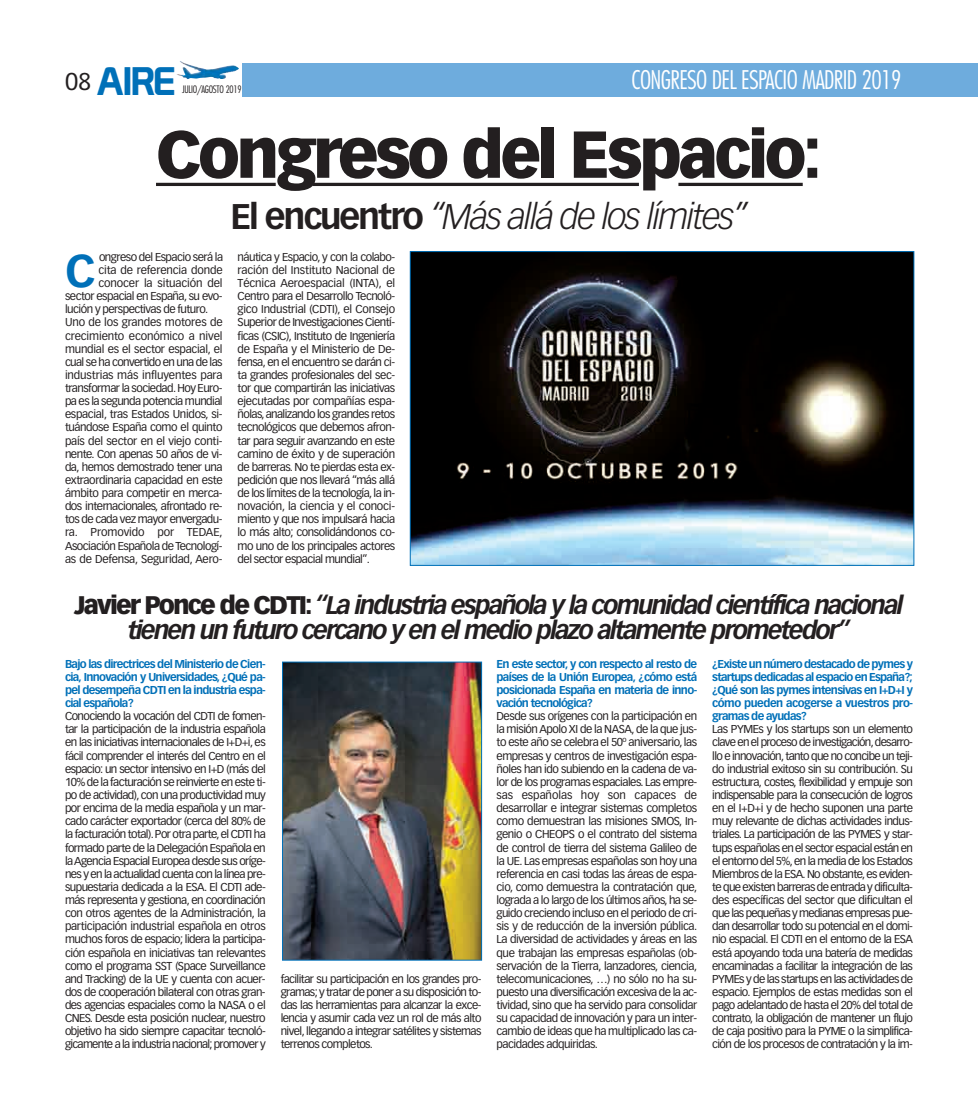
<style>
.page{position:relative;width:978px;height:1120px;background:#fff}
.page>*{position:absolute;margin:0;border:0;box-sizing:border-box;transform-origin:0 0}
.t1{font:900 65px "Vectora LH";letter-spacing:-.06em;color:#231f20}
.t2{font:700 45px "Vectora LH";color:#0070b8}
.t3{font:38.88px "Prototype";color:#0070b8}
.t4{font:italic 300 35px "Vectora LH";letter-spacing:-.05em;color:#231f20}
.t5{font:italic 700 25px/25px "Vectora LH";letter-spacing:-.075em;color:#231f20;text-align:center}
.t6{font:300 condensed 25px "Futura";letter-spacing:-.025em;color:#fff}
.t7{font:11.25px/13.1px "Vectora LH";letter-spacing:-.045em;color:#231f20}
.t8{font:11.25px "Vectora LH";letter-spacing:-.01em;color:#231f20}
.t9{font:11.25px "Vectora LH";letter-spacing:-.02em;color:#231f20}
.t10{font:11.25px "Vectora LH";letter-spacing:-.015em;color:#231f20}
.t11{font:300 condensed 10px "Futura";letter-spacing:-.025em;color:#231f20}
.s1{font-family:"Vectora LH";font-size:23.75px;color:#231f20}
.s2{font-weight:700;font-style:normal}
.s3{font-weight:900;font-style:normal}
.s4{font-weight:700;color:#0070b8}
</style>
<div class="page">
<div style="left:263px;top:64px;width:715px;height:33px;background:#6eacdd"></div>
<div style="left:243px;top:64px;width:671px;height:33px;background:#6eacdd"></div>
<img style="left:177px;top:61px;width:62px;height:18px">
<hr style="left:156px;top:183px;width:120px;height:3px;background:#231f20">
<hr style="left:313px;top:183px;width:326px;height:3px;background:#231f20">
<hr style="left:678px;top:183px;width:125px;height:3px;background:#231f20">
<img style="left:412px;top:253px;width:500px;height:311px">
<div style="left:410px;top:251px;width:504px;height:315px;border:1px solid #0070b8"></div>
<img style="left:284px;top:664px;width:196px;height:294px">
<div style="left:282px;top:662px;width:200px;height:298px;border:1px solid #0070b8"></div>
<p class="t3" style="left:65px;top:58px;width:112px"><span class="s1">08</span> AIRE</p>
<p class="t11" style="left:182px;top:85px;width:61px">JULIO/AGOSTO 2019</p>
<p class="t6" style="left:631px;top:69px;width:271px">CONGRESO DEL ESPACIO MADRID 2019</p>
<p class="t1" style="left:156px;top:125px;width:667px">Congreso del Espacio:</p>
<p class="t4" style="left:230px;top:202px;width:519px"><span class="s2">El encuentro</span> “Más allá de los límites”</p>
<p class="t2" style="left:65px;top:252px;width:32px">C</p>
<p class="t7" style="left:99px;top:251px;width:126px">ongreso del Espacio será la</p>
<p class="t8" style="left:98px;top:265px;width:126px">cita de referencia donde</p>
<p class="t8" style="left:98px;top:278px;width:126px">conocer la situación del</p>
<p class="t7" style="left:65px;top:290px;width:159px">sector espacial en España, su evo-</p>
<p class="t7" style="left:65px;top:303px;width:145px">lución y perspectivas de futuro.</p>
<p class="t10" style="left:65px;top:318px;width:159px">Uno de los grandes motores de</p>
<p class="t8" style="left:65px;top:331px;width:159px">crecimiento económico a nivel</p>
<p class="t9" style="left:65px;top:344px;width:159px">mundial es el sector espacial, el</p>
<p class="t7" style="left:65px;top:356px;width:159px">cual se ha convertido en una de las</p>
<p class="t8" style="left:65px;top:370px;width:159px">industrias más influyentes para</p>
<p class="t7" style="left:65px;top:382px;width:159px">transformar la sociedad. Hoy Euro-</p>
<p class="t7" style="left:65px;top:395px;width:159px">pa es la segunda potencia mundial</p>
<p class="t7" style="left:65px;top:408px;width:159px">espacial, tras Estados Unidos, si-</p>
<p class="t7" style="left:65px;top:421px;width:159px">tuándose España como el quinto</p>
<p class="t9" style="left:65px;top:436px;width:159px">país del sector en el viejo conti-</p>
<p class="t7" style="left:65px;top:448px;width:159px">nente. Con apenas 50 años de vi-</p>
<p class="t7" style="left:65px;top:461px;width:159px">da, hemos demostrado tener una</p>
<p class="t7" style="left:65px;top:474px;width:159px">extraordinaria capacidad en este</p>
<p class="t7" style="left:65px;top:487px;width:159px">ámbito para competir en merca-</p>
<p class="t7" style="left:65px;top:500px;width:159px">dos internacionales, afrontado re-</p>
<p class="t7" style="left:65px;top:513px;width:159px">tos de cada vez mayor envergadu-</p>
<p class="t8" style="left:65px;top:528px;width:159px">ra. Promovido por TEDAE,</p>
<p class="t7" style="left:65px;top:540px;width:159px">Asociación Española de Tecnologí-</p>
<p class="t9" style="left:65px;top:554px;width:159px">as de Defensa, Seguridad, Aero-</p>
<p class="t7" style="left:238px;top:251px;width:159px;text-align:justify">náutica y Espacio, y con la colabo&shy;ración del Instituto Nacional de Técnica Aeroespacial (INTA), el Centro para el Desarrollo Tecnoló&shy;gico Industrial (CDTI), el Consejo Superior de Investigaciones Cientí&shy;ficas (CSIC), Instituto de Ingeniería de España y el Ministerio de De&shy;fensa, en el encuentro se darán ci&shy;ta grandes profesionales del sec&shy;tor que compartirán las iniciativas ejecutadas por compañías espa&shy;ñolas, analizando los grandes retos tecnológicos que debemos afron&shy;tar para seguir avanzando en este camino de éxito y de superación de barreras. No te pierdas esta ex&shy;pedición que nos llevará “más allá de los límites de la tecnología, la in&shy;novación, la ciencia y el conoci&shy;miento y que nos impulsará hacia lo más alto; consolidándonos co&shy;mo uno de los principales actores del sector espacial mundial”.</p>
<p class="t5" style="left:74px;top:594px;width:831px"><span class="s3">Javier Ponce de CDTI:</span> “La industria española y la comunidad científica nacional tienen un futuro cercano y en el medio plazo altamente prometedor”</p>
<p class="t7" style="left:65px;top:658px;width:202px"><span class="s4">Bajo las directrices del Ministerio de Cien&shy;cia, Innovación y Universidades, ¿Qué pa&shy;pel desempeña CDTI en la industria espa&shy;cial española?<br></span>Conociendo la vocación del CDTI de fomen&shy;tar la participación de la industria española en las iniciativas internacionales de I+D+i, es fácil comprender el interés del Centro en el espacio: un sector intensivo en I+D (más del 10% de la facturación se reinvierte en este ti&shy;po de actividad), con una productividad muy por encima de la media española y un mar&shy;cado carácter exportador (cerca del 80% de la facturación total).Por otra parte,el CDTI ha formado parte de la Delegación Española en laAgencia Espacial Europea desde sus oríge&shy;nes y en la actualidad cuenta con la línea pre&shy;supuestaria dedicada a la ESA. El CDTI ade&shy;más representa y gestiona, en coordinación con otros agentes de la Administración, la participación industrial española en otros muchos foros de espacio; lidera la participa&shy;ción española en iniciativas tan relevantes como el programa SST (Space Surveillance and Tracking) de la UE y cuenta con acuer&shy;dos de cooperación bilateral con otras gran&shy;des agencias espaciales como la NASA o el CNES. Desde esta posición nuclear, nuestro objetivo ha sido siempre capacitar tecnoló&shy;gicamente a la industria nacional;promover y</p>
<p class="t7" style="left:281px;top:973px;width:202px;text-align:justify">facilitar su participación en los grandes pro&shy;gramas;y tratar de poner a su disposición to&shy;das las herramientas para alcanzar la exce&shy;lencia y asumir cada vez un rol de más alto nivel, llegando a integrar satélites y sistemas terrenos completos.</p>
<p class="t7" style="left:496px;top:658px;width:202px"><span class="s4">En este sector, y con respecto al resto de países de la Unión Europea, ¿cómo está posicionada España en materia de inno&shy;vación tecnológica?<br></span>Desde sus orígenes con la participación en la misión Apolo XI de la NASA, de la que jus&shy;to este año se celebra el 50º aniversario, las empresas y centros de investigación espa&shy;ñoles han ido subiendo en la cadena de va&shy;lor de los programas espaciales. Las empre&shy;sas españolas hoy son capaces de desarrollar e integrar sistemas completos como demuestran las misiones SMOS, In&shy;genio o CHEOPS o el contrato del sistema de control de tierra del sistema Galileo de la UE. Las empresas españolas son hoy una referencia en casi todas las áreas de espa&shy;cio, como demuestra la contratación que, lograda a lo largo de los últimos años, ha se&shy;guido creciendo incluso en el periodo de cri&shy;sis y de reducción de la inversión pública.<br>La diversidad de actividades y áreas en las que trabajan las empresas españolas (ob&shy;servación de la Tierra, lanzadores, ciencia, telecomunicaciones, …) no sólo no ha su&shy;puesto una diversificación excesiva de la ac&shy;tividad, sino que ha servido para consolidar su capacidad de innovación y para un inter&shy;cambio de ideas que ha multiplicado las ca&shy;pacidades adquiridas.</p>
<p class="t7" style="left:712px;top:658px;width:202px"><span class="s4">¿Existe un número destacado de pymes y startups dedicadas al espacio en España?; ¿Qué son las pymes intensivas en I+D+I y cómo pueden acogerse a vuestros pro&shy;gramas de ayudas?<br></span>Las PYMEs y los startups son un elemento clave en el proceso de investigación,desarro&shy;llo e innovación,tanto que no concibe un teji&shy;do industrial exitoso sin su contribución. Su estructura, costes, flexibilidad y empuje son indispensable para la consecución de logros en el I+D+i y de hecho suponen una parte muy relevante de dichas actividades indus&shy;triales. La participación de las PYMES y star&shy;tups españolas en el sector espacial están en el entorno del 5%, en la media de los Estados Miembros de la ESA. No obstante, es eviden&shy;te que existen barreras de entrada y dificulta&shy;des específicas del sector que dificultan el que las pequeñas y medianas empresas pue&shy;dan desarrollar todo su potencial en el domi&shy;nio espacial. El CDTI en el entorno de la ESA está apoyando toda una batería de medidas encaminadas a facilitar la integración de las PYMEs y de las startups en las actividades de espacio. Ejemplos de estas medidas son el pago adelantado de hasta el 20% del total de contrato, la obligación de mantener un flujo de caja positivo para la PYME o la simplifica&shy;ción de los procesos de contratación y la im-</p>
</div>
